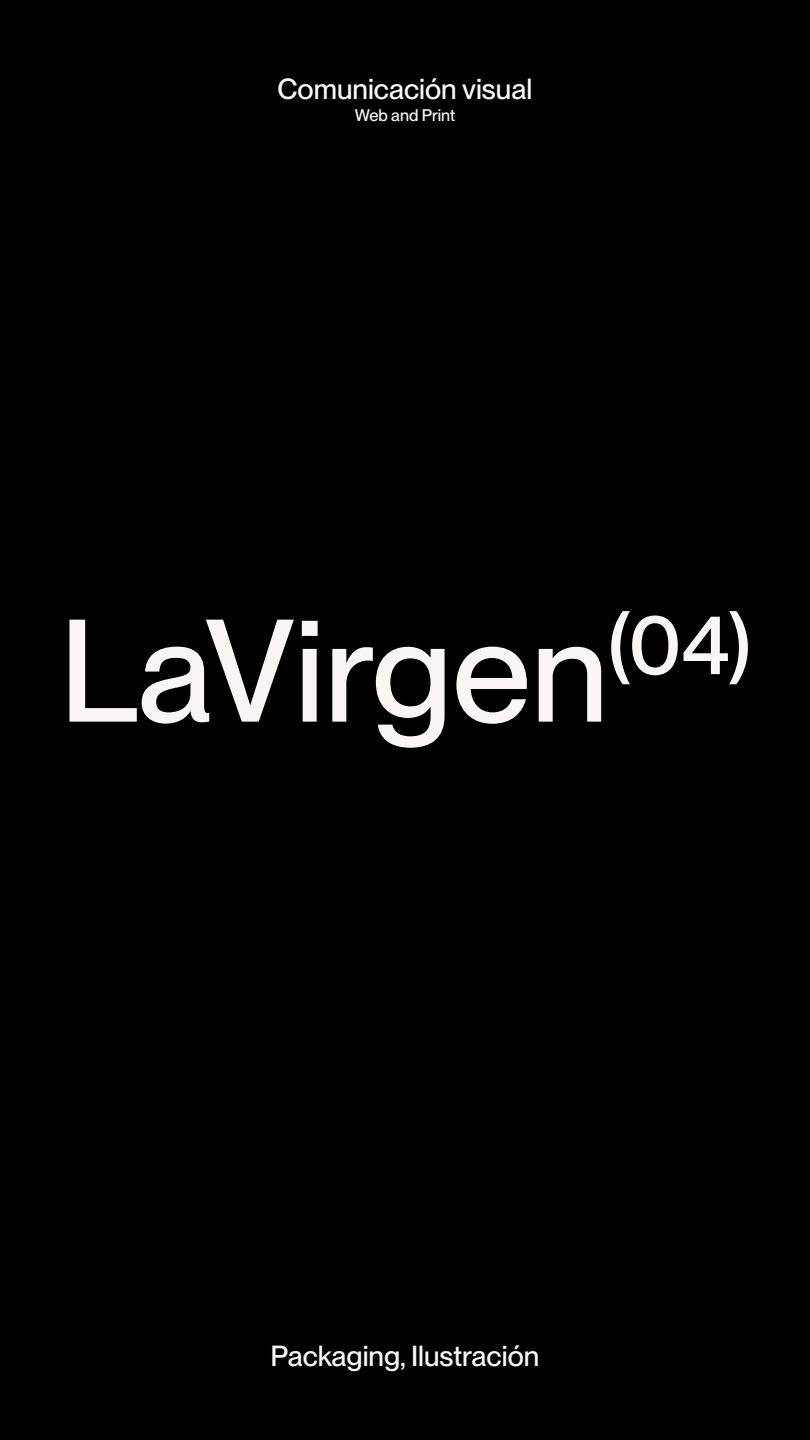
<style>
.page{position:relative;width:810px;height:1440px;background:#000}
.page>*{position:absolute;margin:0;border:0;box-sizing:border-box;transform-origin:0 0}
.t1{font:500 142.65px "PP Neue Montreal";letter-spacing:-.005em;color:#f9f6f5}
.t2{font:500 28.5px "PP Neue Montreal";color:#f9f6f5}
.t3{font:500 16.5px "PP Neue Montreal";color:#f9f6f5}
</style>
<div class="page">
<p class="t2" style="left:278px;top:72px;width:256px">Comunicación visual</p>
<p class="t3" style="left:355px;top:105px;width:102px">Web and Print</p>
<h1 class="t1" style="left:59px;top:587px;width:693px">LaVirgen<sup>(04)</sup></h1>
<p class="t2" style="left:271px;top:1339px;width:270px">Packaging, Ilustración</p>
</div>
